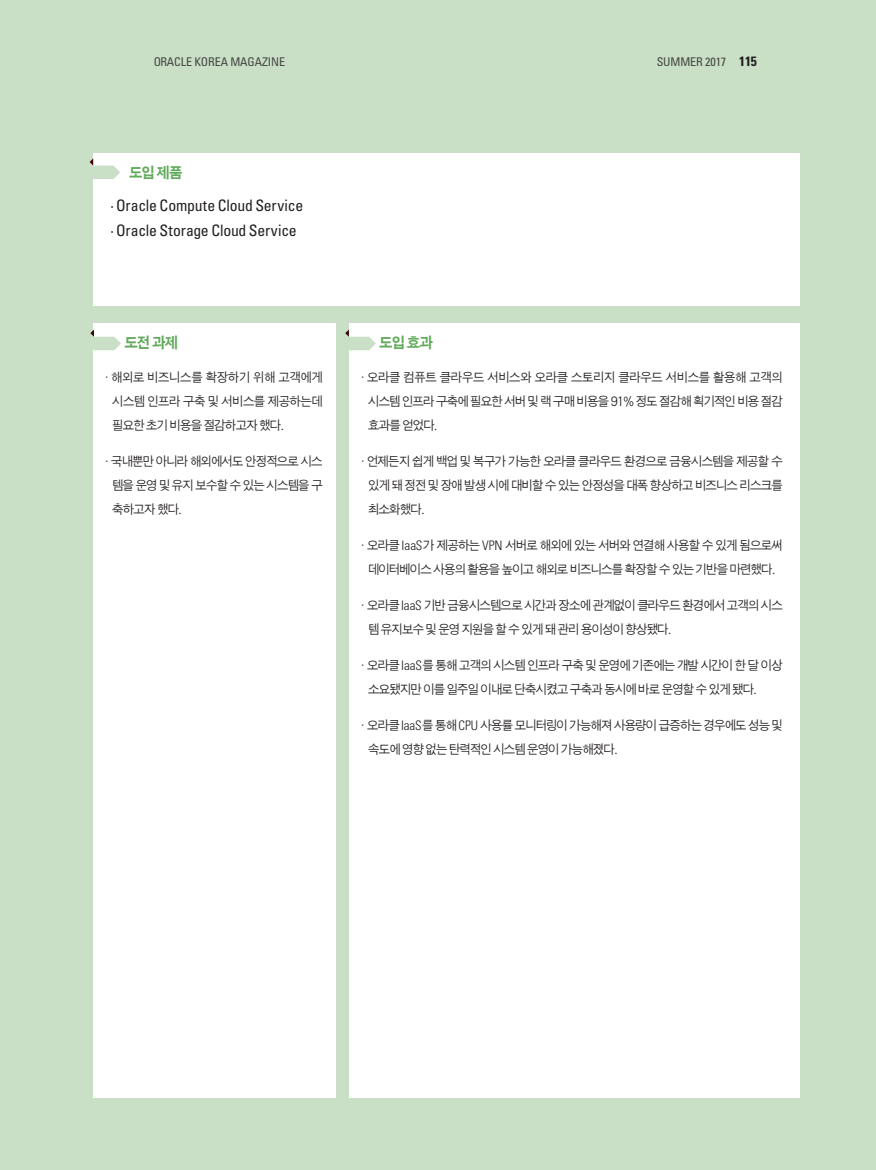
<style>
.page{position:relative;width:876px;height:1170px;background:#fff}
.page>*{position:absolute;margin:0;border:0;box-sizing:border-box;transform-origin:0 0}
.오라클-고딕{font:condensed 15.75px "Univers";letter-spacing:-.015em;color:#231f20}
.오라클-고딕-2{font:15px "SM3 K Gothic";letter-spacing:-.11em;color:#62aa5c;scale:.94 1}
.오라클-고딕-3{font:12.75px/24px "SM3 J Gothic 02";letter-spacing:-.115em;color:#231f20;text-align:justify;scale:.94 1}
.t1{font:condensed 12px "Univers";letter-spacing:-.005em;color:#231f20}
.s1{font-weight:700;font-size:13.5px}
.s2{font-family:"Univers";font-weight:300;font-stretch:condensed;font-size:13.2px}
</style>
<div class="page">
<div style="left:0;top:0;width:876px;height:1169px;background:#cae0c6"></div>
<div style="left:349px;top:323px;width:450px;height:774px;background:#fff"></div>
<svg style="left:345px;top:329px;width:31px;height:21px"></svg>
<div style="left:93px;top:323px;width:242px;height:774px;background:#fff"></div>
<div style="left:93px;top:153px;width:706px;height:153px;background:#fff"></div>
<svg style="left:90px;top:158px;width:30px;height:21px"></svg>
<svg style="left:90px;top:329px;width:31px;height:21px"></svg>
<p class="t1" style="left:153px;top:54px;width:134px">ORACLE KOREA MAGAZINE</p>
<p class="t1" style="left:657px;top:54px;width:102px">SUMMER 2017 <span class="s1">115</span></p>
<p class="오라클-고딕-2" style="left:129px;top:165px;width:59px">도입 제품</p>
<p class="오라클-고딕" style="left:110px;top:195px;width:194px">· Oracle Compute Cloud Service</p>
<p class="오라클-고딕" style="left:110px;top:220px;width:188px">· Oracle Storage Cloud Service</p>
<p class="오라클-고딕-2" style="left:124px;top:335px;width:59px">도전 과제</p>
<p class="오라클-고딕-3" style="left:112px;top:365px;width:226px;text-indent:-11px">・해외로 비즈니스를 확장하기 위해 고객에게 시스템 인프라 구축 및 서비스를 제공하는데 필요한 초기 비용을 절감하고자 했다.</p>
<p class="오라클-고딕-3" style="left:112px;top:449px;width:226px;text-indent:-11px">・국내뿐만 아니라 해외에서도 안정적으로 시스 템을 운영 및 유지 보수할 수 있는 시스템을 구 축하고자 했다.</p>
<p class="오라클-고딕-2" style="left:379px;top:335px;width:59px">도입 효과</p>
<p class="오라클-고딕-3" style="left:368px;top:365px;width:443px;text-indent:-11px">・오라클 컴퓨트 클라우드 서비스와 오라클 스토리지 클라우드 서비스를 활용해 고객의 시스템 인프라 구축에 필요한 서버 및 랙 구매 비용을 91% 정도 절감해 획기적인 비용 절감 효과를 얻었다.</p>
<p class="오라클-고딕-3" style="left:368px;top:449px;width:443px;text-indent:-11px">・언제든지 쉽게 백업 및 복구가 가능한 오라클 클라우드 환경으로 금융시스템을 제공할 수 있게 돼 정전 및 장애 발생 시에 대비할 수 있는 안정성을 대폭 향상하고 비즈니스 리스크를 최소화했다.</p>
<p class="오라클-고딕-3" style="left:357px;top:533px;width:455px;text-align:center">・오라클 <span class="s2">IaaS</span>가 제공하는 <span class="s2">VPN</span> 서버로 해외에 있는 서버와 연결해 사용할 수 있게 됨으로써 데이터베이스 사용의 활용을 높이고 해외로 비즈니스를 확장할 수 있는 기반을 마련했다.</p>
<p class="오라클-고딕-3" style="left:368px;top:593px;width:443px;text-indent:-11px">・오라클 <span class="s2">IaaS</span> 기반 금융시스템으로 시간과 장소에 관계없이 클라우드 환경에서 고객의 시스 템 유지보수 및 운영 지원을 할 수 있게 돼 관리 용이성이 향상됐다.</p>
<p class="오라클-고딕-3" style="left:368px;top:653px;width:443px;text-indent:-11px">・오라클 <span class="s2">IaaS</span>를 통해 고객의 시스템 인프라 구축 및 운영에 기존에는 개발 시간이 한 달 이상 소요됐지만 이를 일주일 이내로 단축시켰고 구축과 동시에 바로 운영할 수 있게 됐다.</p>
<p class="오라클-고딕-3" style="left:368px;top:713px;width:443px;text-indent:-11px">・오라클 <span class="s2">IaaS</span>를 통해 <span class="s2">CPU</span> 사용률 모니터링이 가능해져 사용량이 급증하는 경우에도 성능 및 속도에 영향 없는 탄력적인 시스템 운영이 가능해졌다.</p>
</div>
